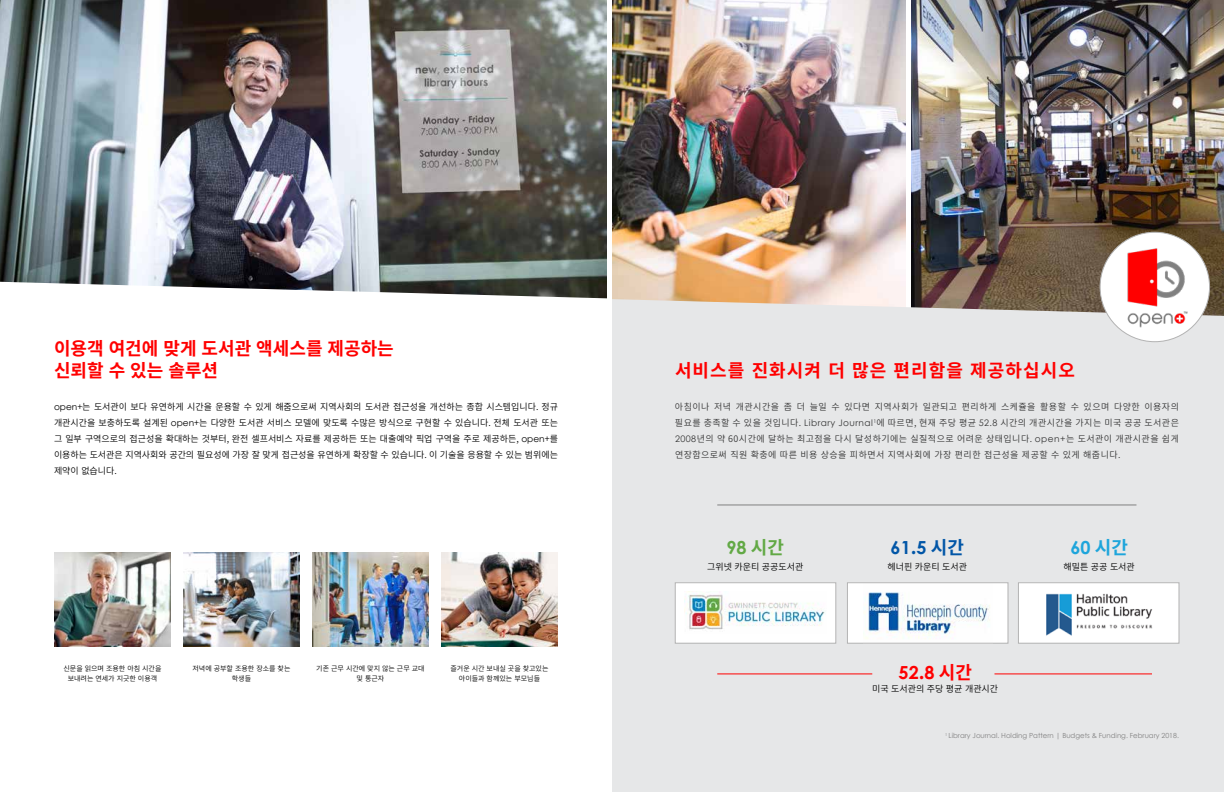
<style>
.page{position:relative;width:1224px;height:792px;background:#fff}
.page>*{position:absolute;margin:0;border:0;box-sizing:border-box;transform-origin:0 0}
.t1{font:700 18px/21.6px "Source Han Sans KR";color:#f00}
.t2{font:700 18px "Source Han Sans KR";letter-spacing:.06em;color:#f00}
.t3{font:700 18px "Century Gothic";color:#f00}
.t4{font:700 18px "Century Gothic";color:#0156a7}
.t5{font:700 18px "Century Gothic";color:#62a945}
.t6{font:700 18px "Century Gothic";color:#1ea5db}
.t7{font:9px/16px "Source Han Sans KR";color:#000;text-align:justify}
.t8{font:9px/16px "Source Han Sans KR";letter-spacing:.05em;color:#343434;text-align:justify}
.t9{font:7px/10px "Source Han Sans KR";color:#000;text-align:center}
.t10{font:7px "Century Gothic";color:#808080}
.s1{font-family:"Century Gothic"}
.s2{font-family:"Source Han Sans KR"}
</style>
<div class="page">
<img style="left:0;top:0;width:606px;height:282px">
<svg style="left:11px;top:282px;width:596px;height:271px"></svg>
<img style="left:54px;top:553px;width:117px;height:94px">
<img style="left:183px;top:553px;width:117px;height:94px">
<img style="left:312px;top:553px;width:117px;height:94px">
<img style="left:441px;top:553px;width:117px;height:94px">
<img style="left:612px;top:0;width:294px;height:299px">
<img style="left:911px;top:0;width:313px;height:299px">
<div style="left:612px;top:299px;width:612px;height:493px;background:#e6e7e8"></div>
<div style="left:1100px;top:232px;width:110px;height:110px;background:#fff;border-radius:50%"></div>
<img style="left:1121px;top:242px;width:73px;height:91px">
<div style="left:675px;top:583px;width:161px;height:60px;background:#fff"></div>
<img style="left:686px;top:591px;width:139px;height:39px">
<div style="left:675px;top:582px;width:161px;height:61px;border:1px solid #b3b3b3"></div>
<div style="left:847px;top:583px;width:161px;height:60px;background:#fff"></div>
<img style="left:864px;top:592px;width:126px;height:47px">
<div style="left:847px;top:582px;width:161px;height:61px;border:1px solid #b3b3b3"></div>
<div style="left:1018px;top:583px;width:161px;height:60px;background:#fff"></div>
<img style="left:1046px;top:593px;width:107px;height:43px">
<div style="left:1018px;top:582px;width:161px;height:61px;border:1px solid #b3b3b3"></div>
<hr style="left:994px;top:674px;width:158px;height:1px;background:#f00">
<hr style="left:717px;top:674px;width:155px;height:1px;background:#f00">
<hr style="left:717px;top:505px;width:419px;height:1px;background:#808080">
<h1 class="t1" style="left:54px;top:338px;width:341px">이용객 여건에 맞게 도서관 액세스를 제공하는 신뢰할 수 있는 솔루션</h1>
<p class="t7" style="left:54px;top:399px;width:506px"><span class="s1">open</span>+는 도서관이 보다 유연하게 시간을 운용할 수 있게 해줌으로써 지역사회의 도서관 접근성을 개선하는 종합 시스템입니다. 정규 개관시간을 보충하도록 설계된 <span class="s1">open</span>+는 다양한 도서관 서비스 모델에 맞도록 수많은 방식으로 구현할 수 있습니다. 전체 도서관 또는 그 일부 구역으로의 접근성을 확대하는 것부터, 완전 셀프서비스 자료를 제공하든 또는 대출예약 픽업 구역을 주로 제공하든, <span class="s1">open</span>+를 이용하는 도서관은 지역사회와 공간의 필요성에 가장 잘 맞게 접근성을 유연하게 확장할 수 있습니다. 이 기술을 응용할 수 있는 범위에는 제약이 없습니다.</p>
<p class="t9" style="left:64px;top:664px;width:99px">신문을 읽으며 조용한 아침 시간을 보내려는 연세가 지긋한 이용객</p>
<p class="t9" style="left:193px;top:664px;width:99px">저녁에 공부할 조용한 장소를 찾는 학생들</p>
<p class="t9" style="left:316px;top:664px;width:110px">기존 근무 시간에 맞지 않는 근무 교대 및 통근자</p>
<p class="t9" style="left:451px;top:664px;width:99px">즐거운 시간 보내실 곳을 찾고있는 아이들과 함께있는 부모님들</p>
<h1 class="t2" style="left:675px;top:360px;width:401px">서비스를 진화시켜 더 많은 편리함을 제공하십시오</h1>
<p class="t8" style="left:675px;top:399px;width:506px">아침이나 저녁 개관시간을 좀 더 늘일 수 있다면 지역사회가 일관되고 편리하게 스케쥴을 활용할 수 있으며 다양한 이용자의 필요를 충족할 수 있을 것입니다. <span class="s1">Library Journal</span><sup>1</sup>에 따르면, 현재 주당 평균 <span class="s1">52.8</span> 시간의 개관시간을 가지는 미국 공공 도서관은 <span class="s1">2008</span>년의 약 60시간에 달하는 최고점을 다시 달성하기에는 실질적으로 어려운 상태입니다. <span class="s1">open+</span>는 도서관이 개관시관을 쉽게 연장함으로써 직원 확충에 따른 비용 상승을 피하면서 지역사회에 가장 편리한 접근성을 제공할 수 있게 해줍니다.</p>
<h1 class="t5" style="left:727px;top:534px;width:59px">98 <span class="s2">시간</span></h1>
<p class="t7" style="left:707px;top:559px;width:98px">그위넷 카운티 공공도서관</p>
<h1 class="t4" style="left:891px;top:534px;width:75px">61<span class="s2">.</span>5 <span class="s2">시간</span></h1>
<p class="t7" style="left:887px;top:559px;width:81px">헤너핀 카운티 도서관</p>
<h1 class="t3" style="left:899px;top:659px;width:75px">52<span class="s2">.</span>8 <span class="s2">시간</span></h1>
<p class="t7" style="left:872px;top:681px;width:127px">미국 도서관의 주당 평균 개관시간</p>
<h1 class="t6" style="left:1071px;top:534px;width:59px">60 <span class="s2">시간</span></h1>
<p class="t7" style="left:1064px;top:559px;width:73px">해밀튼 공공 도서관</p>
<p class="t10" style="left:945px;top:731px;width:235px"><sup>1</sup> Library Journal. Holding Pattern | Budgets &amp; Funding. February 2018.</p>
</div>
